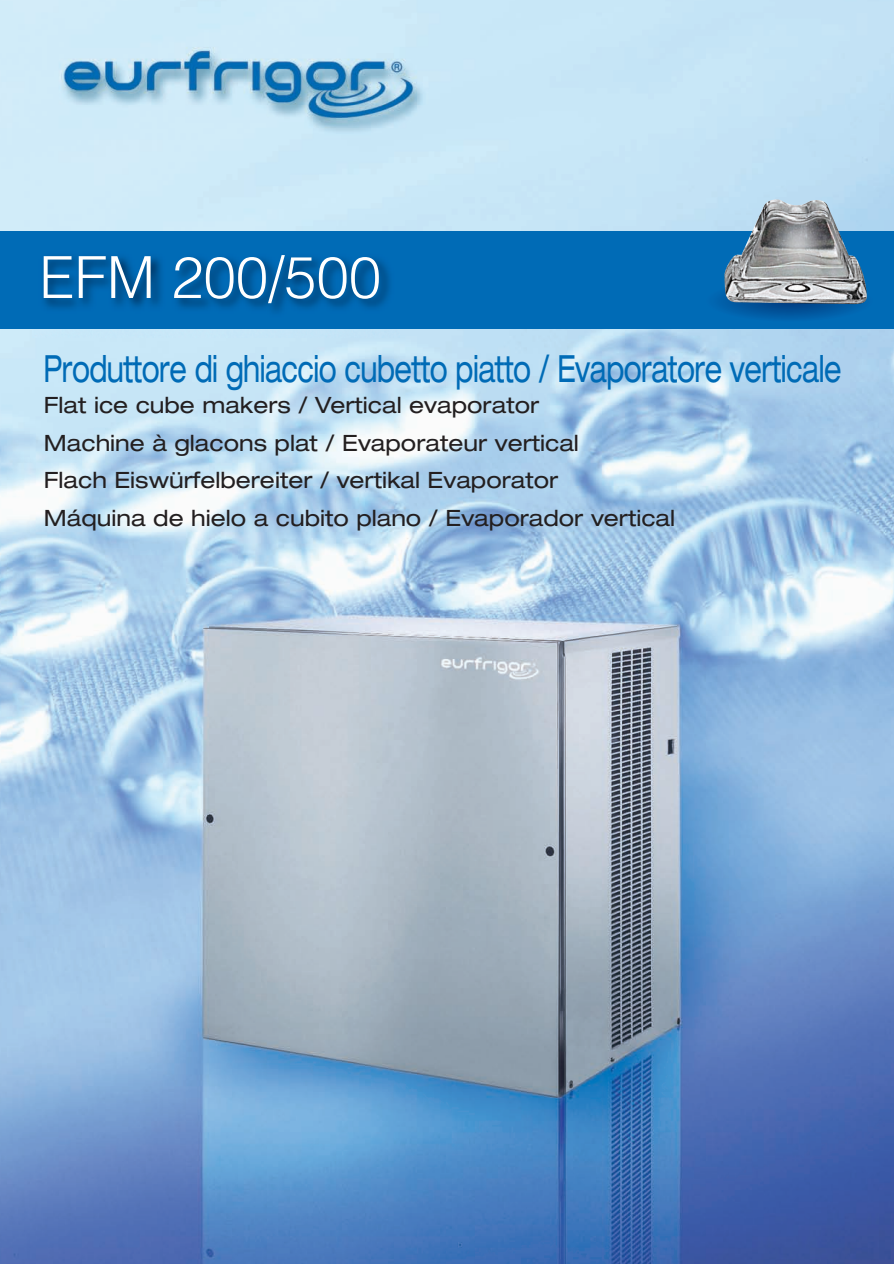
<style>
.page{position:relative;width:894px;height:1264px;background:#fff}
.page>*{position:absolute;margin:0;border:0;box-sizing:border-box;transform-origin:0 0}
.t1{font:300 58.05px "Helvetica";color:#fff}
.t2{font:expanded 37.5px "Helvetica Neue";letter-spacing:-.02em;color:#006bb6;scale:.7 1}
.t3{font:expanded 22.5px/37.5px "Helvetica Neue";color:#231f20}
</style>
<div class="page">
<img style="left:0;top:0;width:893px;height:1263px">
<div style="left:0;top:231px;width:893px;height:98px;background:#006bb6"></div>
<svg style="left:705px;top:279px;width:167px;height:42px"></svg>
<img style="left:32px;top:256px;width:368px;height:82px">
<img style="left:724px;top:199px;width:143px;height:105px">
<h1 class="t1" style="left:39px;top:253px;width:343px">EFM 200/500</h1>
<h2 class="t2" style="left:43px;top:355px;width:1141px">Produttore di ghiaccio cubetto piatto / Evaporatore verticale</h2>
<p class="t3" style="left:44px;top:388px;width:632px">Flat ice cube makers / Vertical evaporator<br>Machine à glacons plat / Evaporateur vertical<br>Flach Eiswürfelbereiter / vertikal Evaporator<br>Máquina de hielo a cubito plano / Evaporador vertical</p>
</div>
